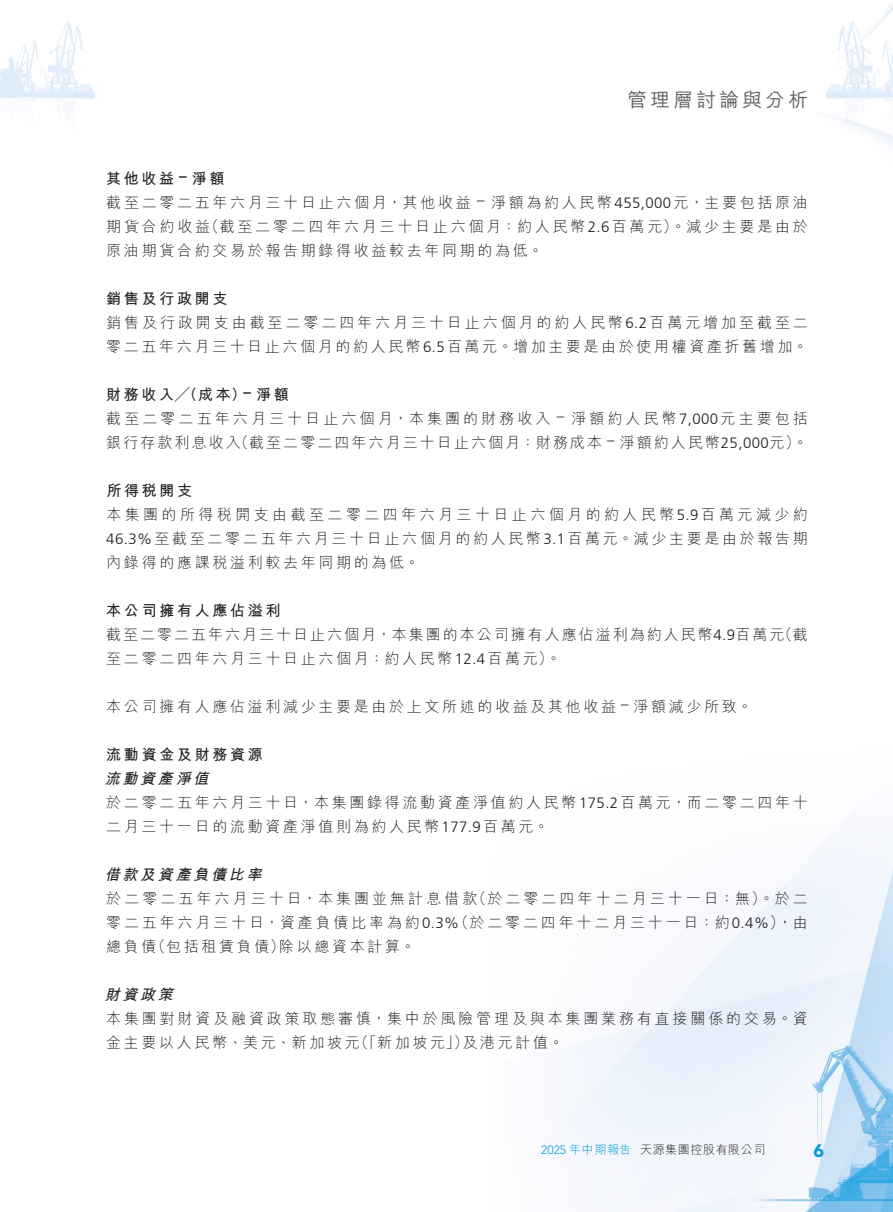
<style>
.page{position:relative;width:893px;height:1212px;background:#fff}
.page>*{position:absolute;margin:0;border:0;box-sizing:border-box;transform-origin:0 0}
.t1{font:500 19.5px "M Hei HK";letter-spacing:.18em;color:#636366}
.t2{font:900 18px "Avenir LT Pro";color:#009bde}
.t3{font:300 15px/24px "M Hei HK";letter-spacing:.18em;color:#231f20}
.t4{font:300 15px/24px "M Hei HK";letter-spacing:.205em;color:#231f20}
.t5{font:300 15px/24px "M Hei HK";letter-spacing:.135em;color:#231f20}
.t6{font:italic 700 15px "M Hei HK";color:#231f20}
.t7{font:700 15px "M Hei HK";letter-spacing:.18em;color:#231f20}
.t8{font:300 12px "M Hei HK";letter-spacing:.05em;color:#231f20}
.s1{font-weight:700}
.s2{font-family:"Frutiger LT Pro";font-weight:700}
.s3{font-family:"Frutiger LT Pro"}
.s4{font-weight:700;font-style:italic}
.s5{font-family:"Avenir LT Pro";color:#009bde}
.s6{color:#009bde}
</style>
<div class="page">
<img style="left:0;top:4px;width:893px;height:1208px">
<h1 class="t1" style="left:628px;top:86px;width:182px">管理層討論與分析</h1>
<p class="t3" style="left:106px;top:166px;width:703px"><span class="s1">其他收益</span> <span class="s2">–</span> <span class="s1">淨額<br></span>截至二零二五年六月三十日止六個月，其他收益 <span class="s3">–</span> 淨額為約人民幣<span class="s3">455,000</span>元，主要包括原油期貨合約收益（截至二零二四年六月三十日止六個月：約人民幣<span class="s3">2.6</span>百萬元）。減少主要是由於原油期貨合約交易於報告期錄得收益較去年同期的為低。</p>
<p class="t3" style="left:106px;top:286px;width:703px"><span class="s1">銷售及行政開支<br></span>銷售及行政開支由截至二零二四年六月三十日止六個月的約人民幣<span class="s3">6.2</span>百萬元增加至截至二零二五年六月三十日止六個月的約人民幣<span class="s3">6.5</span>百萬元。增加主要是由於使用權資產折舊增加。</p>
<p class="t4" style="left:106px;top:382px;width:703px"><span class="s1">財務收入╱（成本）</span><span class="s2">–</span> <span class="s1">淨額<br></span>截至二零二五年六月三十日止六個月，本集團的財務收入 <span class="s3">–</span> 淨額約人民幣<span class="s3">7,000</span>元主要包括銀行存款利息收入（截至二零二四年六月三十日止六個月：財務成本 <span class="s3">–</span> 淨額約人民幣<span class="s3">25,000</span>元）。</p>
<p class="t3" style="left:106px;top:478px;width:703px"><span class="s1">所得稅開支<br></span>本集團的所得稅開支由截至二零二四年六月三十日止六個月的約人民幣<span class="s3">5.9</span>百萬元減少約<br><span class="s3">46.3%</span>至截至二零二五年六月三十日止六個月的約人民幣<span class="s3">3.1</span>百萬元。減少主要是由於報告期內錄得的應課稅溢利較去年同期的為低。</p>
<p class="t5" style="left:106px;top:598px;width:703px"><span class="s1">本公司擁有人應佔溢利<br></span>截至二零二五年六月三十日止六個月，本集團的本公司擁有人應佔溢利為約人民幣<span class="s3">4.9</span>百萬元（截至二零二四年六月三十日止六個月：約人民幣<span class="s3">12.4</span>百萬元）。</p>
<p class="t3" style="left:106px;top:694px;width:647px">本公司擁有人應佔溢利減少主要是由於上文所述的收益及其他收益 <sup>–</sup> 淨額減少所致。</p>
<p class="t7" style="left:106px;top:743px;width:158px">流動資金及財務資源</p>
<p class="t3" style="left:105px;top:766px;width:704px"><span class="s4">流動資產淨值<br></span>於二零二五年六月三十日，本集團錄得流動資產淨值約人民幣<span class="s3">175.2</span>百萬元，而二零二四年十二月三十一日的流動資產淨值則為約人民幣<span class="s3">177.9</span>百萬元。</p>
<p class="t6" style="left:105px;top:863px;width:162px">借款及資產負債比率</p>
<p class="t3" style="left:106px;top:886px;width:703px;text-align:justify">於二零二五年六月三十日，本集團並無計息借款（於二零二四年十二月三十一日：無）。於二零二五年六月三十日，資產負債比率為約<span class="s3">0.3%</span>（於二零二四年十二月三十一日：約<span class="s3">0.4%</span>），由總負債（包括租賃負債）除以總資本計算。</p>
<p class="t6" style="left:105px;top:983px;width:74px">財資政策</p>
<p class="t3" style="left:106px;top:1006px;width:703px">本集團對財資及融資政策取態審慎，集中於風險管理及與本集團業務有直接關係的交易。資金主要以人民幣、美元、新加坡元（「新加坡元」）及港元計值。</p>
<p class="t8" style="left:541px;top:1141px;width:226px"><span class="s5">2025</span> <span class="s6">年中期報告</span> 天源集團控股有限公司</p>
<p class="t2" style="left:813px;top:1139px;width:12px">6</p>
</div>
